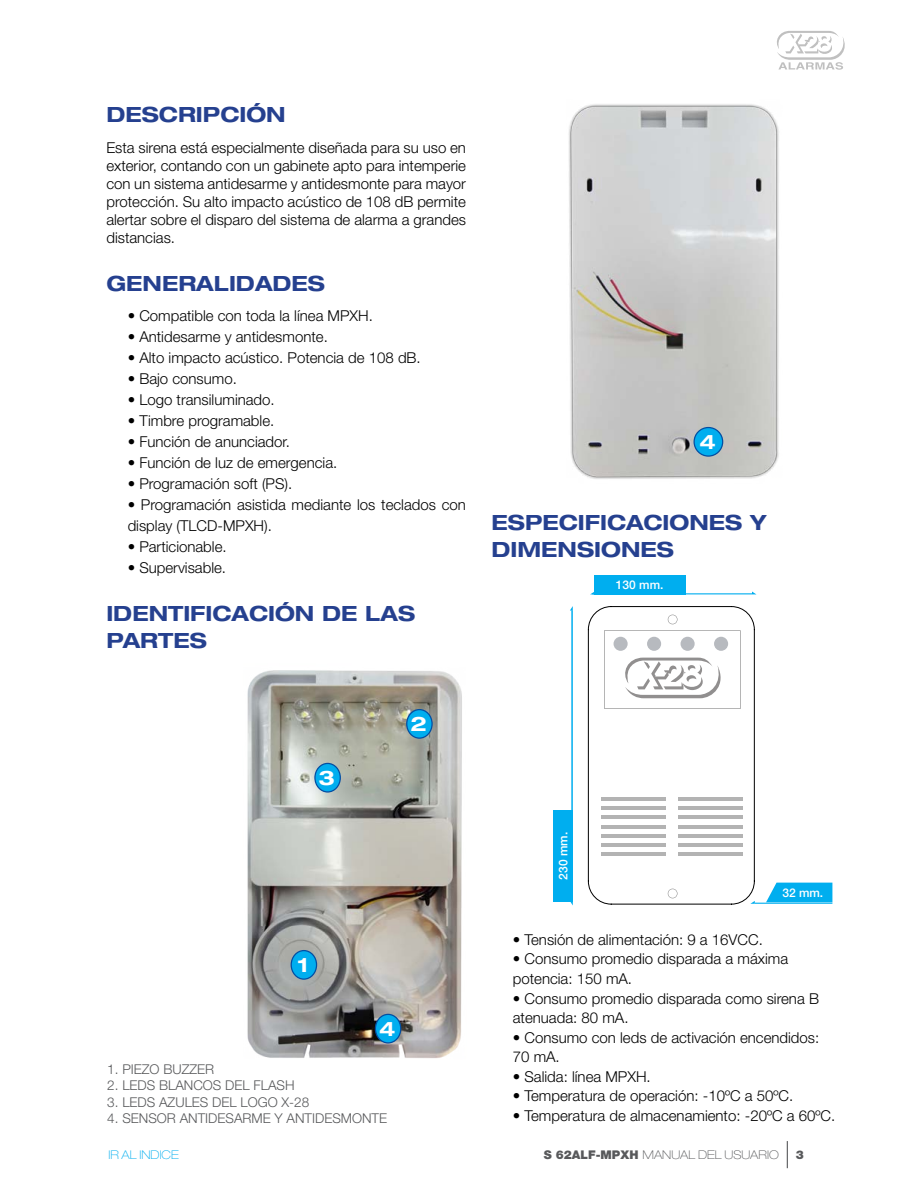
<style>
.page{position:relative;width:915px;height:1191px;background:#fff}
.page>*{position:absolute;margin:0;border:0;box-sizing:border-box;transform-origin:0 0}
.t1{font:700 expanded 21px/27px "Helvetica Neue LT Std";color:#25408f}
.t2{font:700 expanded 20.1px "Helvetica Neue LT Std";color:#fff}
.t3{font:300 15px/18px "Helvetica Neue LT Std";color:#000}
.t4{font:300 13.5px "Helvetica Neue LT Std";color:#58595b}
.t5{font:100 expanded 12px "Helvetica Neue LT Std";color:#58595b}
.t6{font:500 12px "Helvetica Neue LT Std";color:#fff}
.t7{font:100 expanded 12px "Helvetica Neue LT Std";color:#00aeef}
.t8{font:900 12px "Helvetica Neue LT Std";color:#58595b}
.s1{font-weight:900;font-stretch:normal}
</style>
<div class="page">
<svg style="left:786px;top:1141px;width:1px;height:27px"></svg>
<svg style="left:777px;top:31px;width:67px;height:39px"></svg>
<svg style="left:588px;top:606px;width:166px;height:298px"></svg>
<svg style="left:667px;top:614px;width:10px;height:10px"></svg>
<svg style="left:667px;top:888px;width:10px;height:10px"></svg>
<hr style="left:601px;top:797px;width:64px;height:3px;background:#b3b3b3">
<hr style="left:601px;top:806px;width:64px;height:4px;background:#b3b3b3">
<hr style="left:601px;top:815px;width:64px;height:4px;background:#b3b3b3">
<svg style="left:601px;top:824px;width:64px;height:4px"></svg>
<hr style="left:601px;top:834px;width:64px;height:3px;background:#b3b3b3">
<hr style="left:601px;top:843px;width:64px;height:4px;background:#b3b3b3">
<hr style="left:601px;top:852px;width:64px;height:4px;background:#b3b3b3">
<hr style="left:678px;top:797px;width:64px;height:3px;background:#b3b3b3">
<hr style="left:678px;top:806px;width:64px;height:4px;background:#b3b3b3">
<hr style="left:678px;top:815px;width:64px;height:4px;background:#b3b3b3">
<svg style="left:678px;top:824px;width:64px;height:4px"></svg>
<hr style="left:678px;top:834px;width:64px;height:3px;background:#b3b3b3">
<hr style="left:678px;top:843px;width:64px;height:4px;background:#b3b3b3">
<hr style="left:678px;top:852px;width:64px;height:4px;background:#b3b3b3">
<svg style="left:604px;top:630px;width:136px;height:79px"></svg>
<div style="left:613px;top:637px;width:14px;height:14px;background:#b7babf;border-radius:7px"></div>
<svg style="left:646px;top:637px;width:15px;height:14px"></svg>
<div style="left:680px;top:637px;width:14px;height:14px;background:#b7babf;border-radius:7px"></div>
<svg style="left:713px;top:637px;width:14px;height:14px"></svg>
<img style="left:568px;top:104px;width:211px;height:375px">
<div style="left:694px;top:427px;width:28px;height:29px;background:#00aeef;border-radius:50%"></div>
<div style="left:693px;top:427px;width:30px;height:30px;border:1px solid #034ea2;border-radius:50%"></div>
<img style="left:247px;top:670px;width:215px;height:388px">
<div style="left:291px;top:950px;width:25px;height:29px;background:#00aeef;border-radius:50%"></div>
<div style="left:290px;top:950px;width:27px;height:29px;border:1px solid #034ea2;border-radius:50%"></div>
<div style="left:406px;top:709px;width:26px;height:29px;background:#00aeef;border-radius:50%"></div>
<div style="left:406px;top:709px;width:26px;height:29px;border:1px solid #034ea2;border-radius:50%"></div>
<div style="left:315px;top:763px;width:25px;height:29px;background:#00aeef;border-radius:50%"></div>
<div style="left:314px;top:763px;width:27px;height:29px;border:1px solid #034ea2;border-radius:50%"></div>
<div style="left:375px;top:1014px;width:25px;height:29px;background:#00aeef;border-radius:50%"></div>
<div style="left:374px;top:1013px;width:27px;height:30px;border:1px solid #034ea2;border-radius:50%"></div>
<div style="left:593px;top:575px;width:92px;height:19px;background:#00aeef"></div>
<div style="left:553px;top:810px;width:19px;height:91px;background:#00aeef"></div>
<hr style="left:571px;top:610px;width:1px;height:291px;background:#00aeef">
<hr style="left:592px;top:593px;width:159px;height:1px;background:#00aeef">
<svg style="left:766px;top:882px;width:66px;height:20px"></svg>
<hr style="left:754px;top:902px;width:78px;height:1px;background:#00aeef">
<h1 class="t1" style="left:106px;top:101px;width:181px">DESCRIPCIÓN</h1>
<p class="t3" style="left:106px;top:138px;width:361px;text-align:justify">Esta sirena está especialmente diseñada para su uso en exterior, contando con un gabinete apto para intemperie con un sistema antidesarme y antidesmonte para mayor protección. Su alto impacto acústico de 108 dB permite alertar sobre el disparo del sistema de alarma a grandes distancias.</p>
<h1 class="t1" style="left:106px;top:270px;width:220px">GENERALIDADES</h1>
<p class="t3" style="left:128px;top:306px;width:247px">• Compatible con toda la línea MPXH.</p>
<p class="t3" style="left:128px;top:327px;width:202px">• Antidesarme y antidesmonte.</p>
<p class="t3" style="left:128px;top:348px;width:294px">• Alto impacto acústico. Potencia de 108 dB.</p>
<p class="t3" style="left:128px;top:369px;width:111px">• Bajo consumo.</p>
<p class="t3" style="left:128px;top:390px;width:148px">• Logo transiluminado.</p>
<p class="t3" style="left:128px;top:411px;width:148px">• Timbre programable.</p>
<p class="t3" style="left:128px;top:432px;width:164px">• Función de anunciador.</p>
<p class="t3" style="left:128px;top:453px;width:211px">• Función de luz de emergencia.</p>
<p class="t3" style="left:128px;top:474px;width:166px">• Programación soft (PS).</p>
<p class="t3" style="left:128px;top:494px;width:340px;line-height:21px">• Programación asistida mediante los teclados con display (TLCD-MPXH).</p>
<p class="t3" style="left:128px;top:537px;width:100px">• Particionable.</p>
<p class="t3" style="left:128px;top:558px;width:100px">• Supervisable.</p>
<h1 class="t1" style="left:106px;top:599px;width:310px">IDENTIFICACIÓN DE LAS<br>PARTES</h1>
<h2 class="t2" style="left:699px;top:429px;width:18px">4</h2>
<h1 class="t1" style="left:491px;top:508px;width:276px">ESPECIFICACIONES Y<br>DIMENSIONES</h1>
<p class="t6" style="left:615px;top:578px;width:49px">130 mm.</p>
<h2 class="t2" style="left:318px;top:765px;width:18px">3</h2>
<h2 class="t2" style="left:410px;top:711px;width:18px">2</h2>
<h2 class="t2" style="left:297px;top:952px;width:13px">1</h2>
<h2 class="t2" style="left:379px;top:1016px;width:18px">4</h2>
<p class="t4" style="left:107px;top:1060px;width:108px">1. PIEZO BUZZER</p>
<p class="t4" style="left:107px;top:1077px;width:189px">2. LEDS BLANCOS DEL FLASH</p>
<p class="t4" style="left:107px;top:1093px;width:203px">3. LEDS AZULES DEL LOGO X-28</p>
<p class="t4" style="left:107px;top:1110px;width:281px">4. SENSOR ANTIDESARME Y ANTIDESMONTE</p>
<p class="t6" style="left:556px;top:879px;width:49px;rotate:-90deg">230 mm.</p>
<p class="t6" style="left:782px;top:885px;width:42px">32 mm.</p>
<p class="t3" style="left:512px;top:930px;width:251px">• Tensión de alimentación: 9 a 16VCC.</p>
<p class="t3" style="left:512px;top:949px;width:277px;line-height:19.5px">• Consumo promedio disparada a máxima potencia: 150 mA.</p>
<p class="t3" style="left:512px;top:988px;width:307px;line-height:19.5px">• Consumo promedio disparada como sirena B atenuada: 80 mA.</p>
<p class="t3" style="left:512px;top:1027px;width:308px;line-height:19.5px">• Consumo con leds de activación encendidos:<br>70 mA.</p>
<p class="t3" style="left:512px;top:1066px;width:139px">• Salida: línea MPXH.</p>
<p class="t3" style="left:512px;top:1086px;width:282px">• Temperatura de operación: -10ºC a 50ºC.</p>
<p class="t3" style="left:512px;top:1105px;width:324px">• Temperatura de almacenamiento: -20ºC a 60ºC.</p>
<p class="t7" style="left:108px;top:1147px;width:72px">IR AL INDICE</p>
<p class="t5" style="left:543px;top:1147px;width:236px"><span class="s1">S 62ALF-MPXH</span> MANUAL DEL USUARIO</p>
<p class="t8" style="left:795px;top:1147px;width:10px">3</p>
</div>
